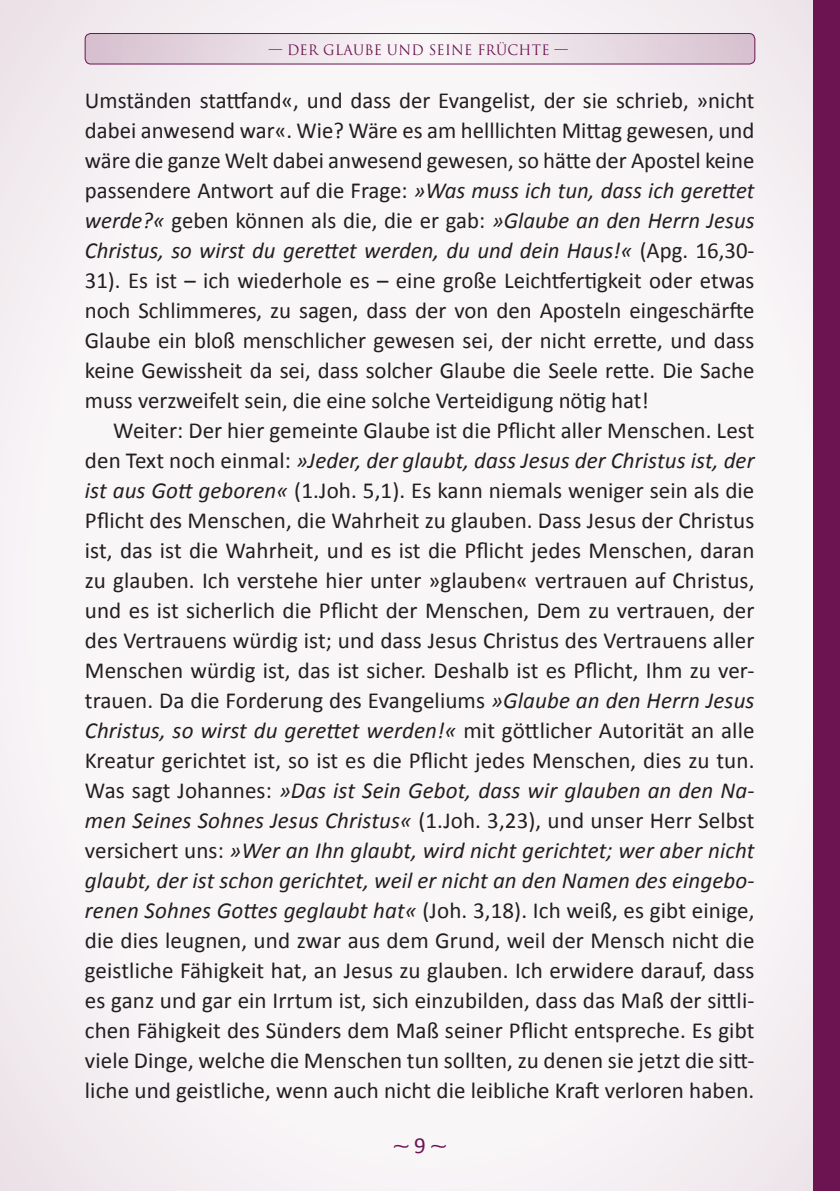
<style>
.page{position:relative;width:840px;height:1191px;background:#fff}
.page>*{position:absolute;margin:0;border:0;box-sizing:border-box;transform-origin:0 0}
.t1{font:23px/30px "Calibri";color:#231f20;text-align:justify}
.t2{font:23px "Calibri";color:#6c1351}
.t3{font:14px "Trajan Pro";letter-spacing:.02em;color:#6c1351;scale:.96 1}
.s1{font-style:italic}
</style>
<div class="page">
<div style="left:0;top:0;width:839px;height:1191px;background:#f9f6f8"></div>
<div style="left:812px;top:0;width:27px;height:1191px;background:#6c1351"></div>
<svg style="left:85px;top:34px;width:669px;height:30px"></svg>
<div style="left:85px;top:33px;width:669px;height:31px;border:1px solid #6c1351;border-radius:6px"></div>
<p class="t3" style="left:269px;top:41px;width:313px">— DER GLAUBE UND SEINE FRÜCHTE —</p>
<p class="t1" style="left:85px;top:85px;width:670px">Umständen stattfand«, und dass der Evangelist, der sie schrieb, »nicht dabei anwesend war«. Wie? Wäre es am helllichten Mittag gewesen, und wäre die ganze Welt dabei anwesend gewesen, so hätte der Apostel keine passendere Antwort auf die Frage: <span class="s1">»Was muss ich tun, dass ich gerettet werde?«</span> geben können als die, die er gab: <span class="s1">»Glaube an den Herrn Jesus Christus, so wirst du gerettet werden, du und dein Haus!«</span> (Apg. 16,30- 31). Es ist – ich wiederhole es – eine große Leichtfertigkeit oder etwas noch Schlimmeres, zu sagen, dass der von den Aposteln eingeschärfte Glaube ein bloß menschlicher gewesen sei, der nicht errette, und dass keine Gewissheit da sei, dass solcher Glaube die Seele rette. Die Sache muss verzweifelt sein, die eine solche Verteidigung nötig hat!</p>
<p class="t1" style="left:85px;top:415px;width:670px;text-indent:28px">Weiter: Der hier gemeinte Glaube ist die Pflicht aller Menschen. Lest den Text noch einmal: <span class="s1">»Jeder, der glaubt, dass Jesus der Christus ist, der ist aus Gott geboren«</span> (1.Joh. 5,1). Es kann niemals weniger sein als die Pflicht des Menschen, die Wahrheit zu glauben. Dass Jesus der Christus ist, das ist die Wahrheit, und es ist die Pflicht jedes Menschen, daran zu glauben. Ich verstehe hier unter »glauben« vertrauen auf Christus, und es ist sicherlich die Pflicht der Menschen, Dem zu vertrauen, der des Vertrauens würdig ist; und dass Jesus Christus des Vertrauens aller Menschen würdig ist, das ist sicher. Deshalb ist es Pflicht, Ihm zu ver&shy;trauen. Da die Forderung des Evangeliums <span class="s1">»Glaube an den Herrn Jesus Christus, so wirst du gerettet werden!«</span> mit göttlicher Autorität an alle Kreatur gerichtet ist, so ist es die Pflicht jedes Menschen, dies zu tun.<br>Was sagt Johannes: <span class="s1">»Das ist Sein Gebot, dass wir glauben an den Na&shy;men Seines Sohnes Jesus Christus«</span> (1.Joh. 3,23), und unser Herr Selbst versichert uns: <span class="s1">»Wer an Ihn glaubt, wird nicht gerichtet; wer aber nicht glaubt, der ist schon gerichtet, weil er nicht an den Namen des eingebo&shy;renen Sohnes Gottes geglaubt hat«</span> (Joh. 3,18). Ich weiß, es gibt einige, die dies leugnen, und zwar aus dem Grund, weil der Mensch nicht die geistliche Fähigkeit hat, an Jesus zu glauben. Ich erwidere darauf, dass es ganz und gar ein Irrtum ist, sich einzubilden, dass das Maß der sittli&shy;chen Fähigkeit des Sünders dem Maß seiner Pflicht entspreche. Es gibt viele Dinge, welche die Menschen tun sollten, zu denen sie jetzt die sitt&shy;liche und geistliche, wenn auch nicht die leibliche Kraft verloren haben.</p>
<p class="t2" style="left:414px;top:1130px;width:13px">9</p>
</div>
